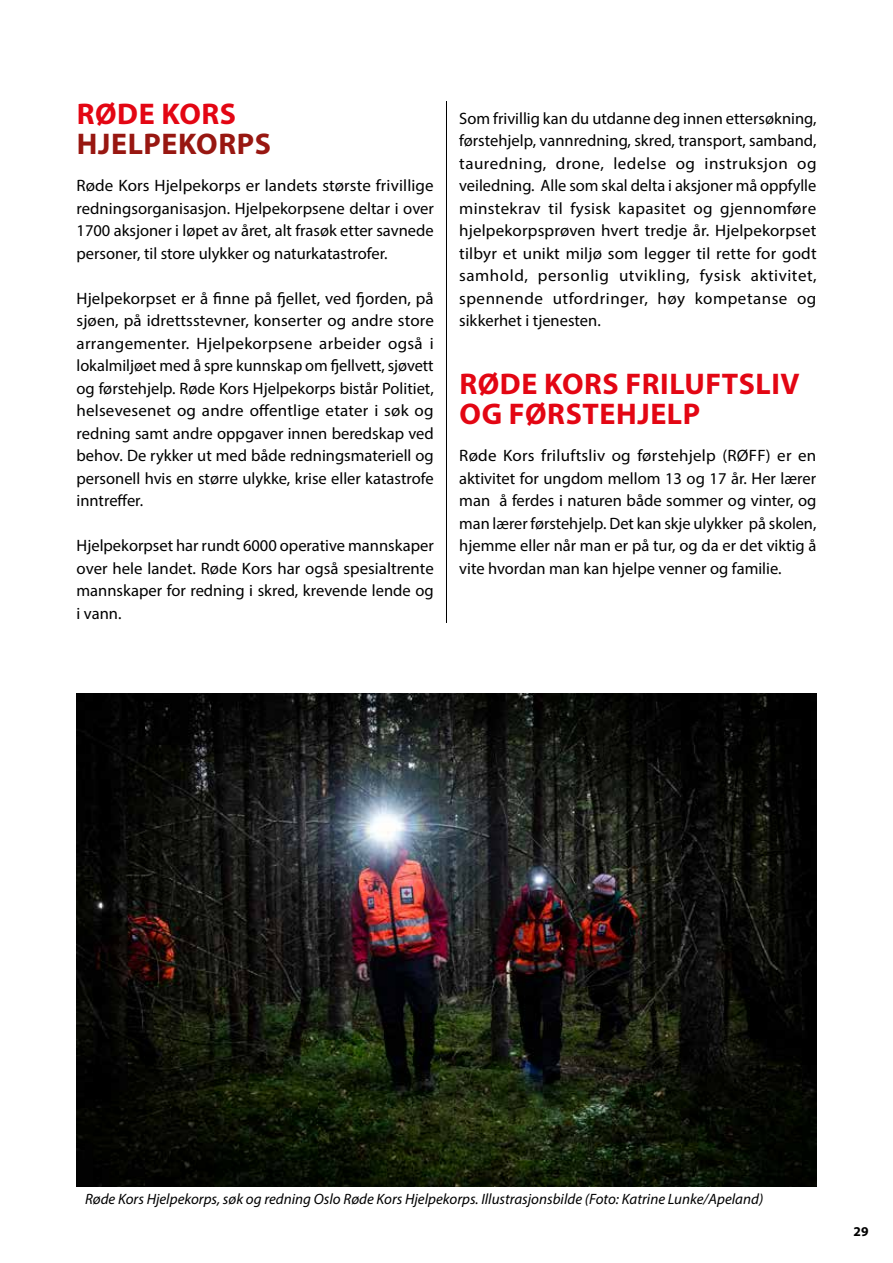
<style>
.page{position:relative;width:893px;height:1263px;background:#fff}
.page>*{position:absolute;margin:0;border:0;box-sizing:border-box;transform-origin:0 0}
.t1{font:700 30px/30px "Myriad Pro";letter-spacing:.02em;color:#e30613}
.t2{font:700 30px "Myriad Pro";letter-spacing:.02em;color:#981711}
.t3{font:16.5px/22.5px "Myriad Pro";color:#000;text-align:justify}
.t4{font:italic 15px "Myriad Pro";color:#000}
.t5{font:700 13.5px "Myriad Pro";color:#000}
</style>
<div class="page">
<hr style="left:446px;top:101px;width:1px;height:522px;background:#000">
<img style="left:77px;top:693px;width:739px;height:493px">
<h1 class="t1" style="left:77px;top:98px;width:161px">RØDE KORS</h1>
<h1 class="t2" style="left:77px;top:124px;width:196px">HJELPEKORPS</h1>
<p class="t3" style="left:77px;top:174px;width:359px">Røde Kors Hjelpekorps er landets største frivillige redningsorganisasjon. Hjelpekorpsene deltar i over 1700 aksjoner i løpet av året, alt frasøk etter savnede personer, til store ulykker og naturkatastrofer.</p>
<p class="t3" style="left:77px;top:287px;width:359px">Hjelpekorpset er å finne på fjellet, ved fjorden, på sjøen, på idrettsstevner, konserter og andre store arrangementer. Hjelpekorpsene arbeider også i lokalmiljøet med å spre kunnskap om fjellvett, sjøvett og førstehjelp. Røde Kors Hjelpekorps bistår Politiet, helsevesenet og andre offentlige etater i søk og redning samt andre oppgaver innen beredskap ved behov. De rykker ut med både redningsmateriell og personell hvis en større ulykke, krise eller katastrofe inntreffer.</p>
<p class="t3" style="left:77px;top:534px;width:359px">Hjelpekorpset har rundt 6000 operative mannskaper over hele landet. Røde Kors har også spesialtrente mannskaper for redning i skred, krevende lende og i vann.</p>
<p class="t3" style="left:459px;top:107px;width:359px">Som frivillig kan du utdanne deg innen ettersøkning, førstehjelp, vannredning, skred, transport, samband, tauredning, drone, ledelse og instruksjon og veiledning. Alle som skal delta i aksjoner må oppfylle minstekrav til fysisk kapasitet og gjennomføre hjelpekorpsprøven hvert tredje år. Hjelpekorpset tilbyr et unikt miljø som legger til rette for godt samhold, personlig utvikling, fysisk aktivitet, spennende utfordringer, høy kompetanse og sikkerhet i tjenesten.</p>
<h1 class="t1" style="left:460px;top:368px;width:342px">RØDE KORS FRILUFTSLIV<br>OG FØRSTEHJELP</h1>
<p class="t3" style="left:459px;top:444px;width:359px">Røde Kors friluftsliv og førstehjelp (RØFF) er en aktivitet for ungdom mellom 13 og 17 år. Her lærer man å ferdes i naturen både sommer og vinter, og man lærer førstehjelp. Det kan skje ulykker på skolen, hjemme eller når man er på tur, og da er det viktig å vite hvordan man kan hjelpe venner og familie.</p>
<p class="t4" style="left:85px;top:1189px;width:680px">Røde Kors Hjelpekorps, søk og redning Oslo Røde Kors Hjelpekorps. Illustrasjonsbilde (Foto: Katrine Lunke/Apeland)</p>
<p class="t5" style="left:854px;top:1223px;width:16px">29</p>
</div>
